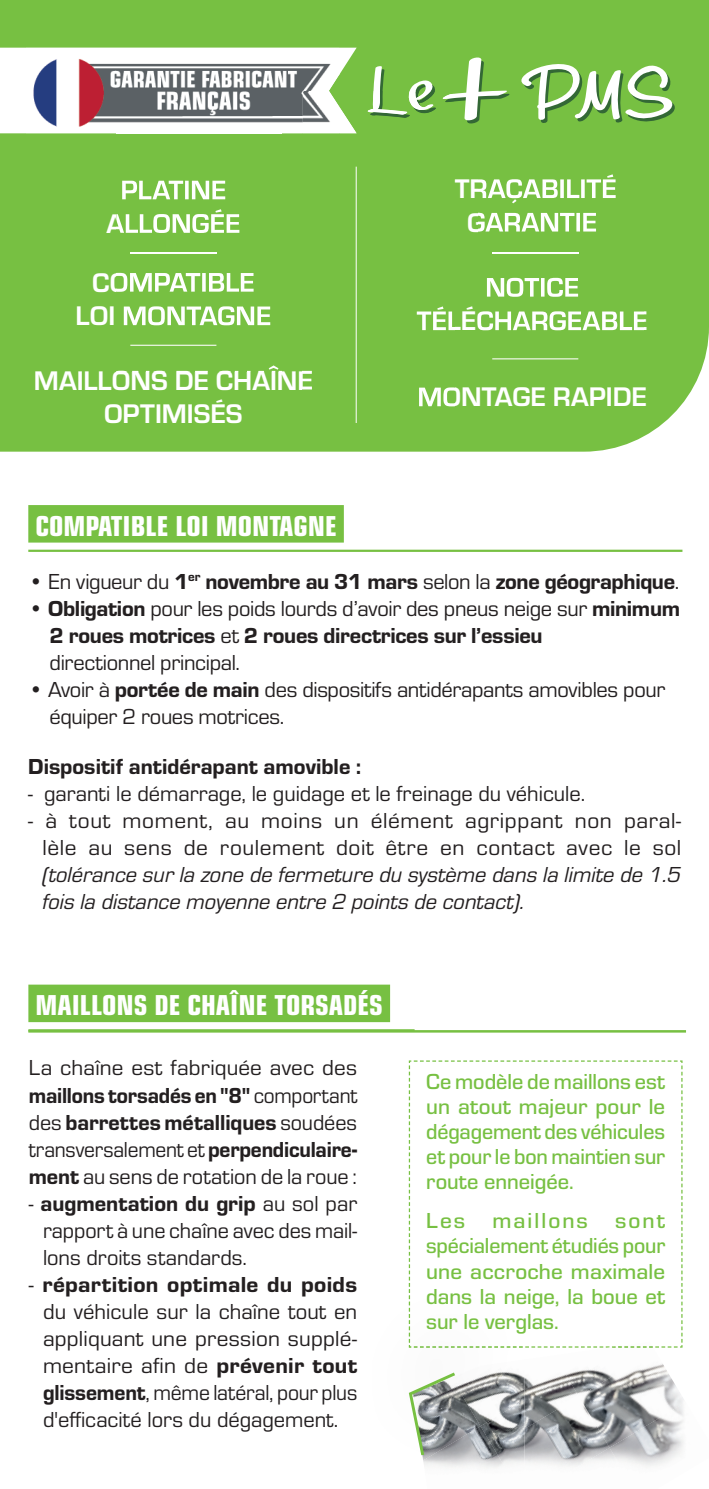
<style>
.page{position:relative;width:709px;height:1489px;background:#fff}
.page>*{position:absolute;margin:0;border:0;box-sizing:border-box;transform-origin:0 0}
.t1{font:700 28px/33.5px "Eurostile";color:#fff;text-align:center}
.t2{font:700 condensed 27.5px "Eurostile";color:#fff}
.t3{font:22.5px/27px "Eurostile";color:#231f20}
.t4{font:22.5px "Eurostile Hea";letter-spacing:-.005em;color:#231f20}
.t5{font:italic 22.5px/27px "Eurostile";color:#231f20}
.t6{font:500 22.5px/25px "Eurostile";color:#77c042;text-align:justify}
.t7{font:22.5px/27px "Eurostile";letter-spacing:.025em;color:#231f20;text-align:right;scale:1.04 1}
.t8{font:500 22.5px/25px "Eurostile";color:#77c042;text-align:justify;scale:1.04 1}
.t9{font:22.5px/27px "Eurostile";color:#231f20;scale:.95 1}
.t10{font:22.5px/27px "Eurostile Hea";letter-spacing:-.005em;color:#231f20;scale:.95 1}
.t11{font:22.5px "Eurostile Hea";letter-spacing:-.005em;color:#231f20;scale:1.04 1}
.s1{font-family:"Eurostile"}
.s2{font-family:"Eurostile Hea"}
</style>
<div class="page">
<div style="left:0;top:0;width:709px;height:451px;background:#77c042"></div>
<svg style="left:0;top:48px;width:357px;height:85px"></svg>
<div style="left:116px;top:156px;width:165px;height:209px;background:#77c042"></div>
<img style="left:122px;top:181px;width:104px;height:18px">
<img style="left:116px;top:209px;width:123px;height:14px">
<div style="left:478px;top:131px;width:165px;height:106px;background:#77c042"></div>
<img style="left:478px;top:174px;width:137px;height:29px">
<img style="left:478px;top:213px;width:118px;height:19px">
<img style="left:116px;top:279px;width:138px;height:13px">
<img style="left:116px;top:306px;width:154px;height:19px">
<img style="left:116px;top:365px;width:165px;height:6px">
<div style="left:116px;top:223px;width:165px;height:56px;background:#77c042"></div>
<img style="left:116px;top:273px;width:138px;height:6px">
<img style="left:116px;top:223px;width:123px;height:10px">
<img style="left:130px;top:252px;width:86px;height:1px">
<hr style="left:130px;top:345px;width:86px;height:1px;background:#fff">
<div style="left:478px;top:279px;width:165px;height:106px;background:#77c042"></div>
<img style="left:487px;top:279px;width:92px;height:18px">
<img style="left:478px;top:306px;width:165px;height:24px">
<div style="left:478px;top:237px;width:165px;height:42px;background:#77c042"></div>
<img style="left:492px;top:252px;width:86px;height:1px">
<hr style="left:492px;top:358px;width:86px;height:1px;background:#fff">
<div style="left:303px;top:91px;width:151px;height:324px;background:#77c042"></div>
<img style="left:339px;top:107px;width:18px;height:26px">
<svg style="left:365px;top:55px;width:310px;height:71px"></svg>
<img style="left:365px;top:91px;width:44px;height:24px">
<img style="left:408px;top:91px;width:26px;height:19px">
<img style="left:439px;top:94px;width:15px;height:5px">
<img style="left:303px;top:365px;width:9px;height:24px">
<img style="left:448px;top:174px;width:6px;height:29px">
<img style="left:417px;top:306px;width:37px;height:24px">
<img style="left:419px;top:387px;width:35px;height:19px">
<hr style="left:356px;top:167px;width:1px;height:256px;background:#fff">
<div style="left:26px;top:37px;width:313px;height:119px;background:#77c042"></div>
<img style="left:26px;top:48px;width:313px;height:85px">
<img style="left:303px;top:133px;width:36px;height:23px">
<img style="left:303px;top:91px;width:36px;height:42px">
<hr style="left:28px;top:1030px;width:658px;height:2px;background:#77c042">
<div style="left:28px;top:984px;width:362px;height:38px;background:#77c042"></div>
<hr style="left:28px;top:1029px;width:386px;height:2px;background:#77c042">
<img style="left:524px;top:1377px;width:30px;height:19px">
<img style="left:554px;top:1347px;width:99px;height:49px">
<img style="left:524px;top:1396px;width:55px;height:67px">
<img style="left:579px;top:1350px;width:105px;height:97px">
<img style="left:540px;top:1447px;width:69px;height:19px">
<img style="left:609px;top:1401px;width:75px;height:65px">
<img style="left:408px;top:1283px;width:115px;height:65px">
<svg style="left:409px;top:1060px;width:273px;height:287px"></svg>
<img style="left:458px;top:1371px;width:66px;height:54px">
<img style="left:423px;top:1425px;width:57px;height:42px">
<img style="left:480px;top:1399px;width:44px;height:69px">
<svg style="left:408px;top:1372px;width:50px;height:86px"></svg>
<hr style="left:708px;top:1104px;width:1px;height:37px;background:#77c042">
<hr style="left:708px;top:832px;width:1px;height:38px;background:#77c042">
<hr style="left:708px;top:28px;width:1px;height:37px;background:#77c042">
<div style="left:28px;top:505px;width:316px;height:37px;background:#77c042"></div>
<hr style="left:28px;top:549px;width:654px;height:3px;background:#77c042">
<p class="t1" style="left:34px;top:361px;width:280px">MAILLONS DE CHAÎNE<br>OPTIMISÉS</p>
<p class="t2" style="left:35px;top:509px;width:303px">COMPATIBLE LOI MONTAGNE</p>
<p class="t1" style="left:417px;top:378px;width:231px">MONTAGE RAPIDE</p>
<p class="t4" style="left:28px;top:565px;width:652px"><span class="s1">• En vigueur du</span> 1<sup>er</sup> novembre au 31 mars <span class="s1">selon la</span> zone géographique<span class="s1">.</span></p>
<p class="t3" style="left:28px;top:593px;width:653px">• <span class="s2">Obligation</span> pour les poids lourds d’avoir des pneus neige sur <span class="s2">minimum</span></p>
<p class="t4" style="left:50px;top:619px;width:494px">2 roues motrices <span class="s1">et</span> 2 roues directrices sur l’essieu</p>
<p class="t3" style="left:50px;top:647px;width:192px">directionnel principal.</p>
<p class="t3" style="left:50px;top:674px;width:617px;text-indent:-21px">• Avoir à <span class="s2">portée de main</span> des dispositifs antidérapants amovibles pour équiper 2 roues motrices.</p>
<p class="t4" style="left:28px;top:751px;width:334px">Dispositif antidérapant amovible :</p>
<p class="t3" style="left:28px;top:779px;width:558px">- garanti le démarrage, le guidage et le freinage du véhicule.</p>
<p class="t7" style="left:28px;top:806px;width:629px">- à tout moment, au moins un élément agrippant non paral&shy;lèle au sens de roulement doit être en contact avec le sol</p>
<p class="t5" style="left:42px;top:860px;width:640px">(tolérance sur la zone de fermeture du système dans la limite de 1.5 fois la distance moyenne entre 2 points de contact).</p>
<p class="t2" style="left:35px;top:988px;width:349px">MAILLONS DE CHAÎNE TORSADÉS</p>
<p class="t3" style="left:29px;top:1053px;width:330px">La chaîne est fabriquée avec des</p>
<p class="t10" style="left:29px;top:1080px;width:347px">maillons torsadés en "8" <span class="s1">comportant des</span> barrettes métalliques <span class="s1">soudées</span></p>
<p class="t9" style="left:29px;top:1134px;width:347px">transversalement et <span class="s2">perpendiculaire&shy;ment</span> au sens de rotation de la roue :</p>
<p class="t4" style="left:29px;top:1187px;width:330px"><span class="s1">-</span> augmentation du grip <span class="s1">au sol par</span></p>
<p class="t3" style="left:43px;top:1215px;width:315px">rapport à une chaîne avec des mail&shy;lons droits standards.</p>
<p class="t11" style="left:29px;top:1268px;width:317px"><span class="s1">-</span> répartition optimale du poids</p>
<p class="t3" style="left:43px;top:1296px;width:316px;text-align:justify">du véhicule sur la chaîne tout en appliquant une pression supplé&shy;mentaire afin de <span class="s2">prévenir tout glissement</span>, même latéral, pour plus d'efficacité lors du dégagement.</p>
<p class="t6" style="left:426px;top:1068px;width:240px">Ce modèle de maillons est un atout majeur pour le dégagement des véhicules et pour le bon maintien sur route enneigée.</p>
<p class="t8" style="left:426px;top:1207px;width:231px">Les maillons sont spécialement étudiés pour une accroche maximale dans la neige, la boue et sur le verglas.</p>
</div>
